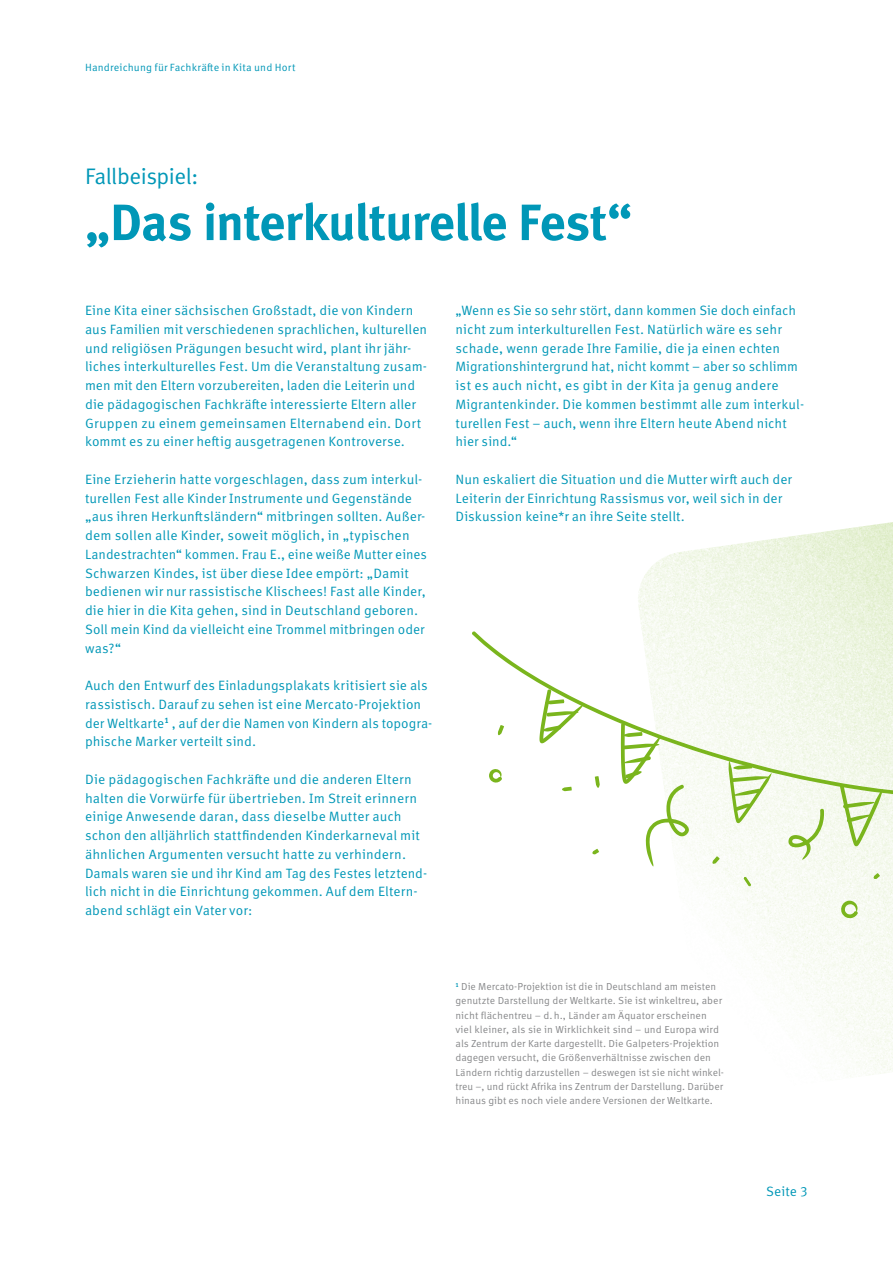
<style>
.page{position:relative;width:893px;height:1263px;background:#fff}
.page>*{position:absolute;margin:0;border:0;box-sizing:border-box;transform-origin:0 0}
.t1{font:700 51px "Meta Pro";letter-spacing:-.025em;color:#0097b7}
.t2{font:22.5px "Meta Pro Norm";letter-spacing:-.025em;color:#0097b7}
.t3{font:13.5px/18.8px "Meta Correspondence Pro";letter-spacing:.005em;color:#0097b7}
.t4{font:10.5px "Meta Correspondence Pro";letter-spacing:.01em;color:#0097b7}
.t5{font:10.2px/14.2px "Meta Correspondence Pro";color:#87888a}
</style>
<div class="page">
<svg style="left:472px;top:631px;width:155px;height:161px"></svg>
<svg style="left:498px;top:725px;width:6px;height:11px"></svg>
<svg style="left:561px;top:787px;width:11px;height:4px"></svg>
<svg style="left:595px;top:776px;width:5px;height:12px"></svg>
<svg style="left:592px;top:849px;width:7px;height:5px"></svg>
<svg style="left:489px;top:769px;width:13px;height:14px"></svg>
<svg style="left:621px;top:722px;width:13px;height:70px"></svg>
<svg style="left:539px;top:689px;width:46px;height:54px"></svg>
<svg style="left:634px;top:522px;width:259px;height:555px;fill:#f8fbf3"></svg>
<p class="t4" style="left:85px;top:60px;width:212px">Handreichung für Fachkräfte in Kita und Hort</p>
<h2 class="t2" style="left:85px;top:159px;width:115px">Fallbeispiel:</h2>
<h1 class="t1" style="left:85px;top:182px;width:549px">„Das interkulturelle Fest“</h1>
<p class="t3" style="left:85px;top:300px;width:344px">Eine Kita einer sächsischen Großstadt, die von Kindern aus Familien mit verschiedenen sprachlichen, kulturellen und religiösen Prägungen besucht wird, plant ihr jähr&shy;liches interkulturelles Fest. Um die Veranstaltung zusam&shy;men mit den Eltern vorzubereiten, laden die Leiterin und die pädagogischen Fachkräfte interessierte Eltern aller Gruppen zu einem gemeinsamen Elternabend ein. Dort kommt es zu einer heftig ausgetragenen Kontroverse.</p>
<p class="t3" style="left:85px;top:469px;width:343px">Eine Erzieherin hatte vorgeschlagen, dass zum interkul&shy;turellen Fest alle Kinder Instrumente und Gegenstände „aus ihren Herkunftsländern“ mitbringen sollten. Außer&shy;dem sollen alle Kinder, soweit möglich, in „typischen Landestrachten“ kommen. Frau E., eine weiße Mutter eines Schwarzen Kindes, ist über diese Idee empört: „Damit bedienen wir nur rassistische Klischees! Fast alle Kinder, die hier in die Kita gehen, sind in Deutschland geboren.<br>Soll mein Kind da vielleicht eine Trommel mitbringen oder was?“</p>
<p class="t3" style="left:85px;top:675px;width:349px">Auch den Entwurf des Einladungsplakats kritisiert sie als rassistisch. Darauf zu sehen ist eine Mercato-Projektion der Weltkarte<sup>1</sup> , auf der die Namen von Kindern als topogra&shy;phische Marker verteilt sind.</p>
<p class="t3" style="left:85px;top:769px;width:344px">Die pädagogischen Fachkräfte und die anderen Eltern halten die Vorwürfe für übertrieben. Im Streit erinnern einige Anwesende daran, dass dieselbe Mutter auch schon den alljährlich stattfindenden Kinderkarneval mit ähnlichen Argumenten versucht hatte zu verhindern.<br>Damals waren sie und ihr Kind am Tag des Festes letztend&shy;lich nicht in die Einrichtung gekommen. Auf dem Eltern&shy;abend schlägt ein Vater vor:</p>
<p class="t3" style="left:455px;top:300px;width:349px">„Wenn es Sie so sehr stört, dann kommen Sie doch einfach nicht zum interkulturellen Fest. Natürlich wäre es sehr schade, wenn gerade Ihre Familie, die ja einen echten Migrationshintergrund hat, nicht kommt – aber so schlimm ist es auch nicht, es gibt in der Kita ja genug andere Migrantenkinder. Die kommen bestimmt alle zum interkul&shy;turellen Fest – auch, wenn ihre Eltern heute Abend nicht hier sind.“</p>
<p class="t3" style="left:455px;top:469px;width:338px">Nun eskaliert die Situation und die Mutter wirft auch der<br>Leiterin der Einrichtung Rassismus vor, weil sich in der<br>Diskussion keine*r an ihre Seite stellt.</p>
<p class="t5" style="left:455px;top:979px;width:270px"><sup>1</sup> Die Mercato-Projektion ist die in Deutschland am meisten genutzte Darstellung der Weltkarte. Sie ist winkeltreu, aber nicht flächentreu – d.h., Länder am Äquator erscheinen viel kleiner, als sie in Wirklichkeit sind – und Europa wird als Zentrum der Karte dargestellt. Die Galpeters-Projektion dagegen versucht, die Größenverhältnisse zwischen den Ländern richtig darzustellen – deswegen ist sie nicht winkel&shy;treu –, und rückt Afrika ins Zentrum der Darstellung. Darüber hinaus gibt es noch viele andere Versionen der Weltkarte.</p>
<p class="t3" style="left:766px;top:1181px;width:43px">Seite 3</p>
</div>
